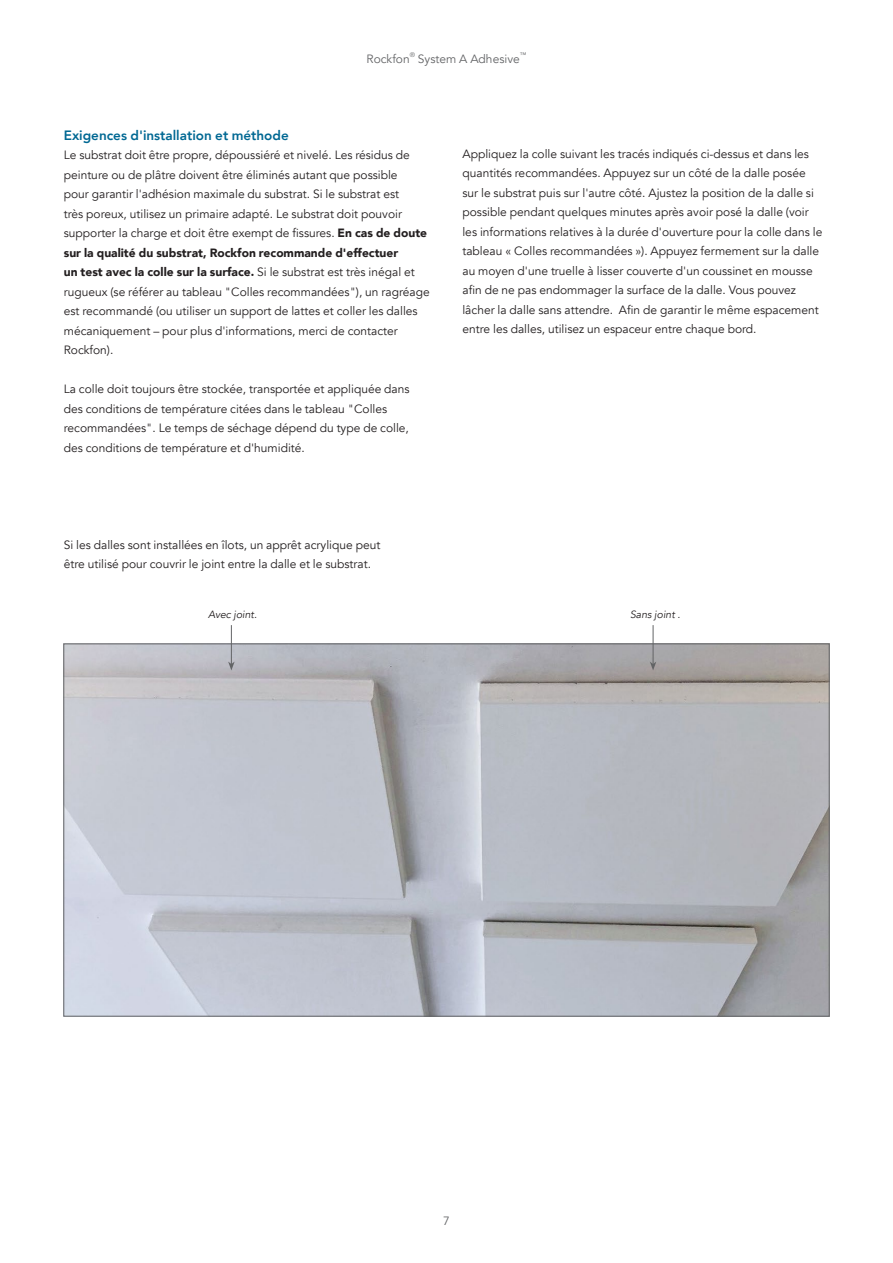
<style>
.page{position:relative;width:893px;height:1263px;background:#fff}
.page>*{position:absolute;margin:0;border:0;box-sizing:border-box;transform-origin:0 0}
.t1{font:800 13.5px "Avenir";color:#006893}
.t2{font:12px/19.5px "Avenir";color:#231f20}
.t3{font:12px "Avenir";color:#636466}
.t4{font:italic 10.5px "Avenir";color:#231f20}
.t5{font:6.6px "Avenir";color:#636466}
.s1{font-weight:900}
</style>
<div class="page">
<img style="left:66px;top:646px;width:761px;height:368px">
<hr style="left:653px;top:625px;width:1px;height:39px;background:#636466">
<svg style="left:650px;top:662px;width:6px;height:8px"></svg>
<hr style="left:231px;top:625px;width:1px;height:39px;background:#636466">
<svg style="left:228px;top:662px;width:7px;height:8px"></svg>
<p class="t3" style="left:367px;top:52px;width:45px">Rockfon</p>
<p class="t5" style="left:410px;top:51px;width:7px">®</p>
<p class="t3" style="left:418px;top:52px;width:103px">System A Adhesive</p>
<p class="t5" style="left:520px;top:51px;width:8px">™</p>
<p class="t1" style="left:64px;top:125px;width:226px">Exigences d'installation et méthode</p>
<p class="t2" style="left:64px;top:146px;width:367px">Le substrat doit être propre, dépoussiéré et nivelé. Les résidus de peinture ou de plâtre doivent être éliminés autant que possible<br>pour garantir l'adhésion maximale du substrat. Si le substrat est<br>très poreux, utilisez un primaire adapté. Le substrat doit pouvoir supporter la charge et doit être exempt de fissures. <span class="s1">En cas de doute sur la qualité du substrat, Rockfon recommande d'effectuer<br>un test avec la colle sur la surface.</span> Si le substrat est très inégal et rugueux (se référer au tableau "Colles recommandées"), un ragréage est recommandé (ou utiliser un support de lattes et coller les dalles mécaniquement – pour plus d'informations, merci de contacter Rockfon).</p>
<p class="t2" style="left:64px;top:380px;width:347px">La colle doit toujours être stockée, transportée et appliquée dans des conditions de température citées dans le tableau "Colles recommandées". Le temps de séchage dépend du type de colle, des conditions de température et d'humidité.</p>
<p class="t2" style="left:462px;top:144px;width:361px">Appliquez la colle suivant les tracés indiqués ci-dessus et dans les quantités recommandées. Appuyez sur un côté de la dalle posée sur le substrat puis sur l'autre côté. Ajustez la position de la dalle si possible pendant quelques minutes après avoir posé la dalle (voir les informations relatives à la durée d'ouverture pour la colle dans le tableau « Colles recommandées »). Appuyez fermement sur la dalle au moyen d'une truelle à lisser couverte d'un coussinet en mousse afin de ne pas endommager la surface de la dalle. Vous pouvez lâcher la dalle sans attendre. Afin de garantir le même espacement entre les dalles, utilisez un espaceur entre chaque bord.</p>
<p class="t2" style="left:64px;top:535px;width:318px">Si les dalles sont installées en îlots, un apprêt acrylique peut être utilisé pour couvrir le joint entre la dalle et le substrat.</p>
<p class="t4" style="left:208px;top:608px;width:51px">Avec joint.</p>
<p class="t4" style="left:630px;top:608px;width:52px">Sans joint .</p>
<p class="t3" style="left:443px;top:1213px;width:8px">7</p>
</div>
